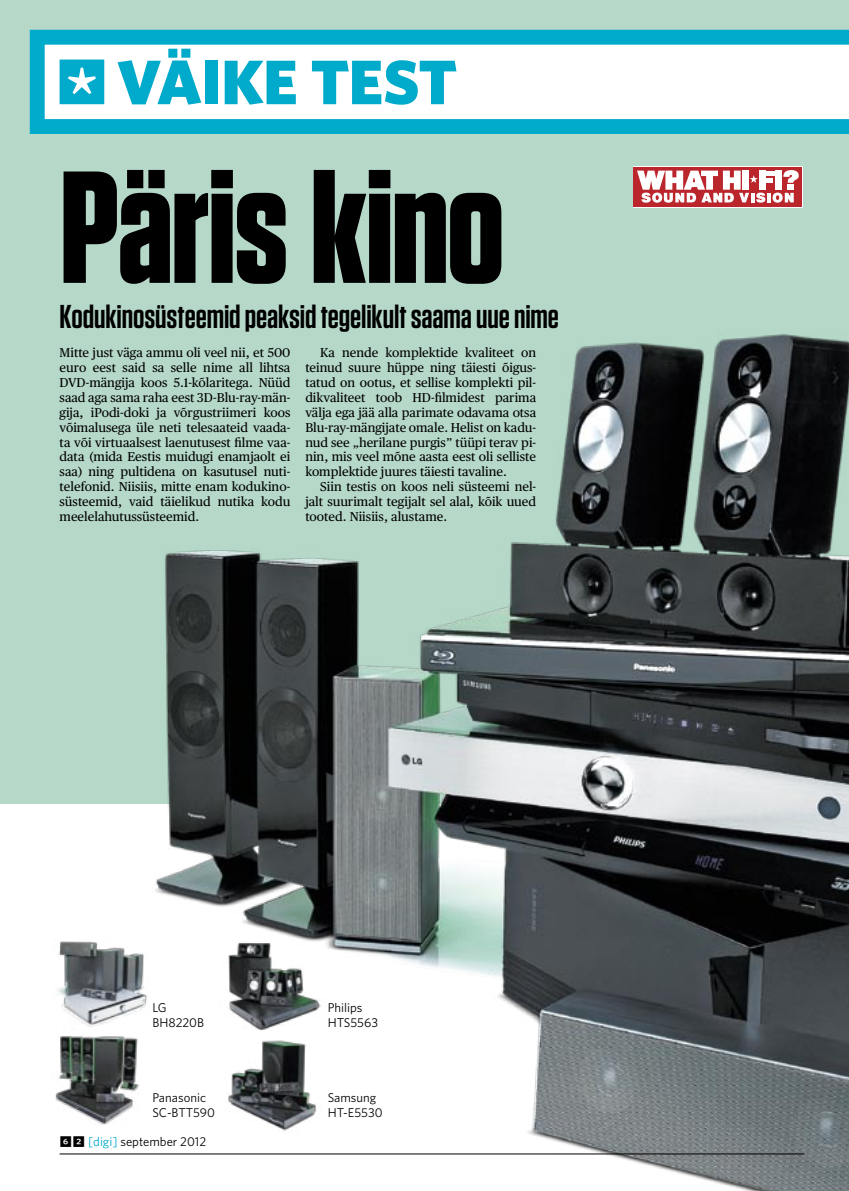
<style>
.page{position:relative;width:849px;height:1191px;background:#fff}
.page>*{position:absolute;margin:0;border:0;box-sizing:border-box;transform-origin:0 0}
.t1{font:700 159px "Tungsten";letter-spacing:-.015em;color:#000}
.t2{font:900 63px "Whitney";letter-spacing:-.005em;color:#00aaca}
.t3{font:600 33px "Tungsten";letter-spacing:-.005em;color:#000}
.t4{font:12.75px/14.9px "Publico Text";color:#000;text-align:justify}
.t5{font:12.75px/14.9px "Whitney";color:#000}
.s1{font-family:"Whitney Index Black Sq Bd"}
.s2{color:#00aaca}
</style>
<div class="page">
<div style="left:0;top:0;width:848px;height:804px;background:#b5d8c9"></div>
<img style="left:112px;top:334px;width:736px;height:857px">
<svg style="left:30px;top:30px;width:818px;height:104px;background:#b1e5ee"></svg>
<svg style="left:60px;top:60px;width:44px;height:44px;background:#24b6d1"></svg>
<img style="left:58px;top:906px;width:95px;height:121px">
<img style="left:55px;top:1017px;width:86px;height:107px">
<img style="left:221px;top:900px;width:106px;height:134px">
<img style="left:223px;top:1027px;width:97px;height:105px">
<svg style="left:633px;top:166px;width:169px;height:42px"></svg>
<div style="left:633px;top:167px;width:168px;height:40px;background:#bb262c"></div>
<svg style="left:637px;top:170px;width:161px;height:33px"></svg>
<hr style="left:60px;top:1153px;width:744px;height:1px;background:#000">
<h2 class="t2" style="left:117px;top:44px;width:341px">VÄIKE TEST</h2>
<h1 class="t1" style="left:60px;top:143px;width:446px">Päris kino</h1>
<h3 class="t3" style="left:60px;top:299px;width:500px">Kodukinosüsteemid peaksid tegelikult saama uue nime</h3>
<p class="t4" style="left:60px;top:345px;width:232px">Mitte just väga ammu oli veel nii, et 500 euro eest said sa selle nime all lihtsa DVD-mängija koos 5.1-kõlaritega. Nüüd saad aga sama raha eest 3D-Blu-ray-män&shy;gija, iPodi-doki ja võrgustriimeri koos võimalusega üle neti telesaateid vaada&shy;ta või virtuaalsest laenutusest filme vaa&shy;data (mida Eestis muidugi enamjaolt ei saa) ning pultidena on kasutusel nuti&shy;telefonid. Niisiis, mitte enam kodukino&shy;süsteemid, vaid täielikud nutika kodu meelelahutussüsteemid.</p>
<p class="t4" style="left:305px;top:345px;width:232px;text-indent:15px">Ka nende komplektide kvaliteet on teinud suure hüppe ning täiesti õigus&shy;tatud on ootus, et sellise komplekti pil&shy;dikvaliteet toob HD-filmidest parima välja ega jää alla parimate odavama otsa Blu-ray-mängijate omale. Helist on kadu&shy;nud see „herilane purgis” tüüpi terav pi&shy;nin, mis veel mõne aasta eest oli selliste komplektide juures täiesti tavaline.</p>
<p class="t4" style="left:305px;top:479px;width:232px;text-indent:15px">Siin testis on koos neli süsteemi nel&shy;jalt suurimalt tegijalt sel alal, kõik uued tooted. Niisiis, alustame.</p>
<p class="t5" style="left:152px;top:1000px;width:53px">LG<br>BH8220B</p>
<p class="t5" style="left:152px;top:1089px;width:64px">Panasonic<br>SC-BTT590</p>
<p class="t5" style="left:60px;top:1134px;width:148px"><span class="s1">62</span> <span class="s2">[digi]</span> september 2012</p>
<p class="t5" style="left:327px;top:1000px;width:52px">Philips<br>HTS5563</p>
<p class="t5" style="left:327px;top:1089px;width:56px">Samsung<br>HT-E5530</p>
</div>
